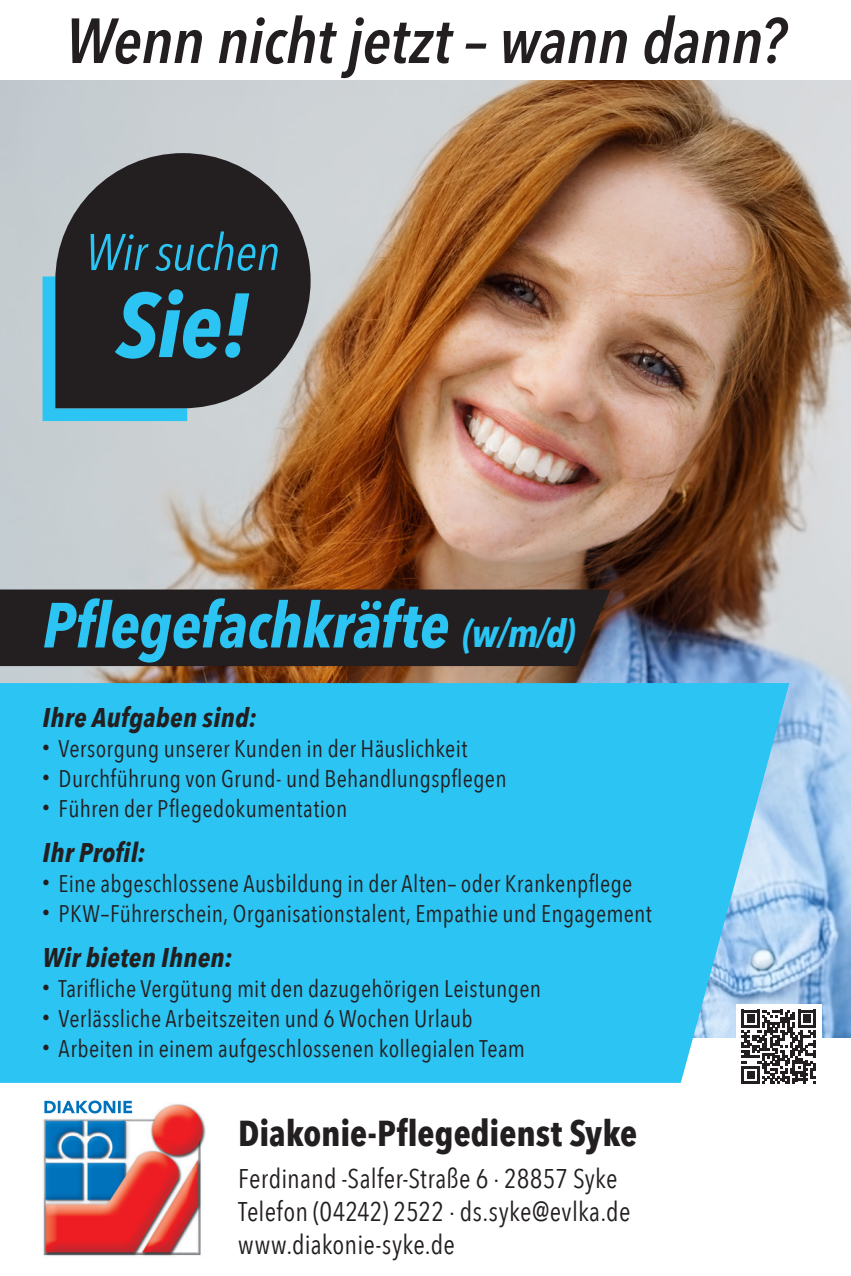
<style>
.page{position:relative;width:851px;height:1276px;background:#fff}
.page>*{position:absolute;margin:0;border:0;box-sizing:border-box;transform-origin:0 0}
.t1{font:italic 700 90px "Avenir Next Condensed";color:#2bc4f3}
.t2{font:italic 600 63px "Avenir Next Condensed";letter-spacing:-.005em;color:#231f20}
.t3{font:italic 700 63px "Avenir Next Condensed";color:#2bc4f3}
.t4{font:italic 51px "Avenir Next Condensed";letter-spacing:-.01em;color:#2bc4f3}
.t5{font:700 36px "Avenir Next Condensed";letter-spacing:-.005em;color:#231f20}
.t6{font:27px/33px "Avenir Next Condensed";letter-spacing:.005em;color:#231f20}
.t7{font:italic 700 27px "Avenir Next Condensed";letter-spacing:.01em;color:#231f20}
.t8{font:24px/30px "Avenir Next Condensed";letter-spacing:.015em;color:#231f20}
.s1{font-size:39px}
.s2{font-weight:800}
</style>
<div class="page">
<img style="left:0;top:81px;width:850px;height:956px">
<div style="left:43px;top:276px;width:144px;height:145px;background:#2bc4f3"></div>
<svg style="left:55px;top:153px;width:255px;height:255px;background:#3d3a3b"></svg>
<div style="left:0;top:683px;width:789px;height:400px;background:#2bc4f3"></div>
<div style="left:0;top:589px;width:610px;height:77px;background:#231f20"></div>
<div style="left:736px;top:1004px;width:85px;height:85px;background:#fff"></div>
<svg style="left:741px;top:1009px;width:74px;height:74px"></svg>
<img style="left:43px;top:1104px;width:163px;height:152px">
<svg style="left:44px;top:1100px;width:88px;height:13px"></svg>
<h2 class="t2" style="left:66px;top:3px;width:721px">Wenn nicht jetzt – wann dann?</h2>
<h3 class="t4" style="left:85px;top:221px;width:196px">Wir suchen</h3>
<h1 class="t1" style="left:116px;top:270px;width:134px">Sie!</h1>
<h2 class="t3" style="left:43px;top:586px;width:534px">Pflegefachkräfte <span class="s1">(w/m</span><span class="s1">/d</span><span class="s1">)</span></h2>
<p class="t7" style="left:43px;top:701px;width:215px">Ihre Aufgaben sind:</p>
<p class="t8" style="left:43px;top:732px;width:465px"><span class="s2">·</span> Versorgung unserer Kunden in der Häuslichkeit<br><span class="s2">·</span> Durchführung von Grund- und Behandlungspflegen <span class="s2">·</span> Führen der Pflegedokumentation</p>
<p class="t7" style="left:43px;top:836px;width:104px">Ihr Profil:</p>
<p class="t8" style="left:43px;top:867px;width:610px"><span class="s2">·</span> Eine abgeschlossene Ausbildung in der Alten– oder Krankenpflege<br><span class="s2">·</span> PKW–Führerschein, Organisationstalent, Empathie und Engagement</p>
<p class="t7" style="left:43px;top:941px;width:191px">Wir bieten Ihnen:</p>
<p class="t8" style="left:43px;top:972px;width:500px"><span class="s2">·</span> Tarifliche Vergütung mit den dazugehörigen Leistungen <span class="s2">·</span> Verlässliche Arbeitszeiten und 6 Wochen Urlaub<br><span class="s2">·</span> Arbeiten in einem aufgeschlossenen kollegialen Team</p>
<h3 class="t5" style="left:238px;top:1111px;width:400px">Diakonie-Pflegedienst Syke</h3>
<p class="t6" style="left:238px;top:1161px;width:393px">Ferdinand -Salfer-Straße 6 · 28857 Syke<br>Telefon (04242) 2522 · ds.syke@evlka.de www.diakonie-syke.de</p>
</div>
